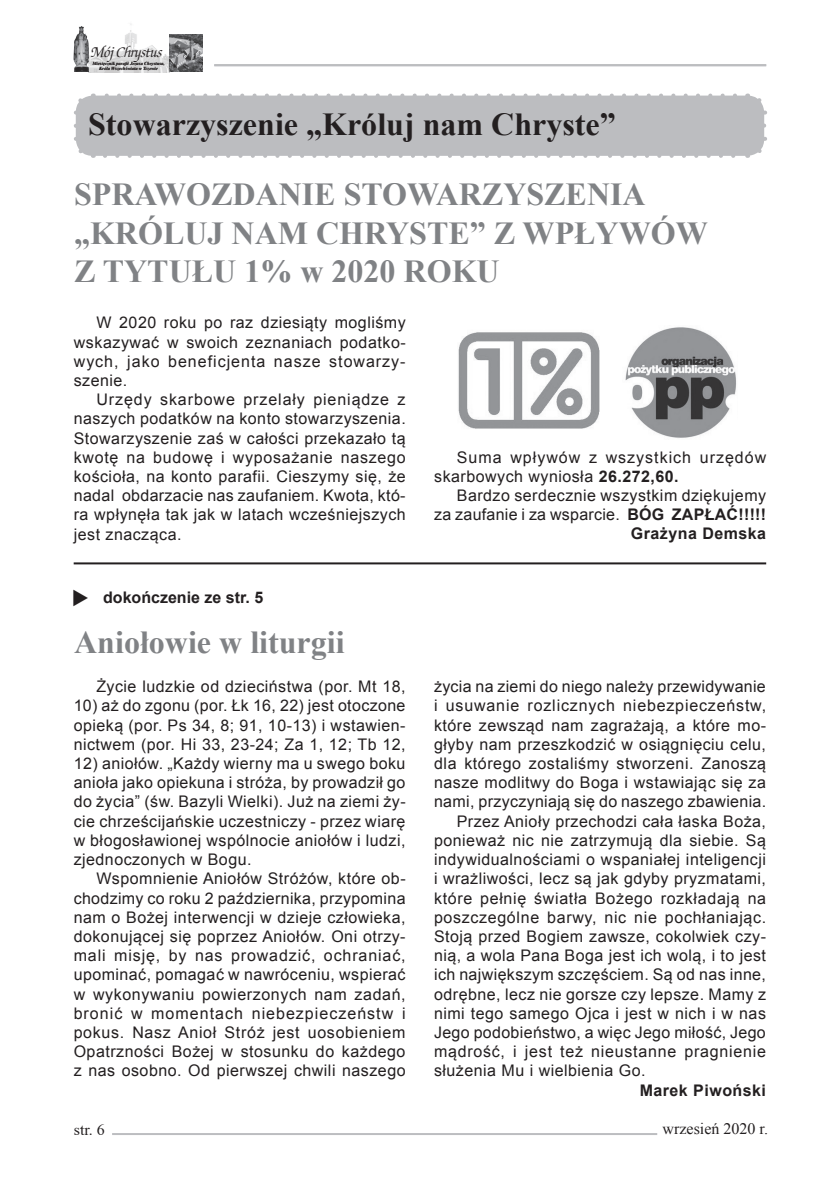
<style>
.page{position:relative;width:840px;height:1191px;background:#fff}
.page>*{position:absolute;margin:0;border:0;box-sizing:border-box;transform-origin:0 0}
.t1{font:700 32px/38.4px "Times New Roman";color:#808285}
.t2{font:700 32px "Times New Roman";color:#231f20}
.t3{font:16px/19.2px "Arial";letter-spacing:.03em;color:#231f20;text-align:justify}
.t4{font:16px/19.2px "Arial";letter-spacing:.06em;color:#231f20}
.t5{font:16px "Arial";letter-spacing:.05em;color:#231f20}
.t6{font:700 16px "Arial";color:#231f20}
.t7{font:16px "Times New Roman";color:#231f20}
.t8{font:700 16px "Arial";letter-spacing:.03em;color:#231f20}
.t9{font:italic 16px "Zurich Calligraphic";letter-spacing:-.03em;color:#231f20}
.t10{font:16px "Times New Roman PL";color:#231f20}
.t11{font:italic 700 4.6px/5.6px "Times New Roman";color:#231f20;text-align:center}
.s1{font-weight:700}
</style>
<div class="page">
<img style="left:88px;top:54px;width:81px;height:19px">
<img style="left:73px;top:26px;width:17px;height:45px">
<img style="left:169px;top:34px;width:33px;height:37px">
<svg style="left:90px;top:24px;width:74px;height:49px"></svg>
<hr style="left:112px;top:1133px;width:545px;height:2px;background:#bcbdc0">
<hr style="left:214px;top:64px;width:551px;height:2px;background:#bcbdc0">
<div style="left:76px;top:96px;width:687px;height:60px;background:#bcbdc0;border-radius:17px"></div>
<svg style="left:105px;top:156px;width:630px;height:2px"></svg>
<svg style="left:74px;top:97px;width:12px;height:18px"></svg>
<svg style="left:74px;top:126px;width:20px;height:32px"></svg>
<svg style="left:753px;top:137px;width:14px;height:18px"></svg>
<svg style="left:746px;top:93px;width:19px;height:33px"></svg>
<svg style="left:93px;top:94px;width:641px;height:2px"></svg>
<img style="left:625px;top:327px;width:112px;height:111px">
<img style="left:458px;top:332px;width:142px;height:97px">
<hr style="left:74px;top:562px;width:691px;height:2px;background:#231f20">
<p class="t9" style="left:91px;top:43px;width:72px">Mój Chrystus</p>
<p class="t11" style="left:92px;top:60px;width:74px">Miesięcznik parafii Jezusa Chrystusa,<br>Króla Wszechświata w Tczewie</p>
<h1 class="t2" style="left:88px;top:102px;width:529px">Stowarzyszenie „Króluj nam Chryste”</h1>
<h1 class="t1" style="left:74px;top:175px;width:635px">SPRAWOZDANIE STOWARZYSZENIA „KRÓLUJ NAM CHRYSTE” Z WPŁYWÓW<br>Z TYTUŁU 1% w 2020 ROKU</h1>
<p class="t3" style="left:74px;top:313px;width:333px;text-indent:23px">W 2020 roku po raz dziesiąty mogliśmy wskazywać w swoich zeznaniach podatko&shy;wych, jako beneficjenta nasze stowarzy&shy;szenie.</p>
<p class="t3" style="left:74px;top:390px;width:333px;text-indent:23px">Urzędy skarbowe przelały pieniądze z naszych podatków na konto stowarzyszenia.<br>Stowarzyszenie zaś w całości przekazało tą kwotę na budowę i wyposażanie naszego kościoła, na konto parafii. Cieszymy się, że nadal obdarzacie nas zaufaniem. Kwota, któ&shy;ra wpłynęła tak jak w latach wcześniejszych jest znacząca.</p>
<p class="t6" style="left:72px;top:586px;width:193px">◆ dokończenie ze str. 5</p>
<h1 class="t1" style="left:74px;top:622px;width:272px">Aniołowie w liturgii</h1>
<p class="t3" style="left:96px;top:677px;width:310px">Życie ludzkie od dzieciństwa (por. Mt 18,</p>
<p class="t3" style="left:74px;top:696px;width:333px">10) aż do zgonu (por. Łk 16, 22) jest otoczone opieką (por. Ps 34, 8; 91, 10-13) i wstawien&shy;nictwem (por. Hi 33, 23-24; Za 1, 12; Tb 12,</p>
<p class="t3" style="left:74px;top:754px;width:333px">12) aniołów. „Każdy wierny ma u swego boku anioła jako opiekuna i stróża, by prowadził go do życia” (św. Bazyli Wielki). Już na ziemi ży&shy;cie chrześcijańskie uczestniczy - przez wiarę w błogosławionej wspólnocie aniołów i ludzi, zjednoczonych w Bogu.</p>
<p class="t3" style="left:74px;top:869px;width:333px;text-indent:23px">Wspomnienie Aniołów Stróżów, które ob&shy;chodzimy co roku 2 października, przypomina nam o Bożej interwencji w dzieje człowieka, dokonującej się poprzez Aniołów. Oni otrzy&shy;mali misję, by nas prowadzić, ochraniać, upominać, pomagać w nawróceniu, wspierać w wykonywaniu powierzonych nam zadań, bronić w momentach niebezpieczeństw i pokus. Nasz Anioł Stróż jest uosobieniem Opatrzności Bożej w stosunku do każdego z nas osobno. Od pierwszej chwili naszego</p>
<p class="t4" style="left:434px;top:447px;width:333px;text-indent:23px">Suma wpływów z wszystkich urzędów skarbowych wyniosła <span class="s1">26.272,60.</span></p>
<p class="t3" style="left:434px;top:486px;width:333px;text-align:right">Bardzo serdecznie wszystkim dziękujemy<br>za zaufanie i za wsparcie. <span class="s1">BÓG ZAPŁAĆ!!!!!<br>Grażyna Demska</span></p>
<p class="t3" style="left:434px;top:677px;width:333px">życia na ziemi do niego należy przewidywanie</p>
<p class="t5" style="left:434px;top:695px;width:333px">i usuwanie rozlicznych niebezpieczeństw,</p>
<p class="t3" style="left:434px;top:715px;width:333px">które zewsząd nam zagrażają, a które mo-</p>
<p class="t3" style="left:434px;top:735px;width:333px">głyby nam przeszkodzić w osiągnięciu celu,</p>
<p class="t3" style="left:434px;top:754px;width:333px">dla którego zostaliśmy stworzeni. Zanoszą</p>
<p class="t3" style="left:434px;top:773px;width:333px">nasze modlitwy do Boga i wstawiając się za</p>
<p class="t3" style="left:434px;top:792px;width:333px">nami, przyczyniają się do naszego zbawienia.</p>
<p class="t3" style="left:456px;top:811px;width:310px">Przez Anioły przechodzi cała łaska Boża,</p>
<p class="t3" style="left:434px;top:831px;width:333px">ponieważ nic nie zatrzymują dla siebie. Są</p>
<p class="t3" style="left:434px;top:850px;width:333px">indywidualnościami o wspaniałej inteligencji</p>
<p class="t3" style="left:434px;top:869px;width:333px">i wrażliwości, lecz są jak gdyby pryzmatami,</p>
<p class="t3" style="left:434px;top:888px;width:333px">które pełnię światła Bożego rozkładają na</p>
<p class="t3" style="left:434px;top:907px;width:333px">poszczególne barwy, nic nie pochłaniając.</p>
<p class="t3" style="left:434px;top:927px;width:333px">Stoją przed Bogiem zawsze, cokolwiek czy-</p>
<p class="t3" style="left:434px;top:946px;width:333px">nią, a wola Pana Boga jest ich wolą, i to jest</p>
<p class="t3" style="left:434px;top:965px;width:333px">ich największym szczęściem. Są od nas inne,</p>
<p class="t3" style="left:434px;top:984px;width:333px">odrębne, lecz nie gorsze czy lepsze. Mamy z</p>
<p class="t3" style="left:434px;top:1003px;width:333px">nimi tego samego Ojca i jest w nich i w nas</p>
<p class="t3" style="left:434px;top:1023px;width:333px">Jego podobieństwo, a więc Jego miłość, Jego</p>
<p class="t3" style="left:434px;top:1042px;width:333px">mądrość, i jest też nieustanne pragnienie</p>
<p class="t3" style="left:434px;top:1061px;width:213px">służenia Mu i wielbienia Go.</p>
<p class="t8" style="left:639px;top:1079px;width:128px">Marek Piwoński</p>
<p class="t10" style="left:74px;top:1120px;width:33px">str. 6</p>
<p class="t7" style="left:662px;top:1118px;width:107px">wrzesień 2020 r.</p>
</div>
